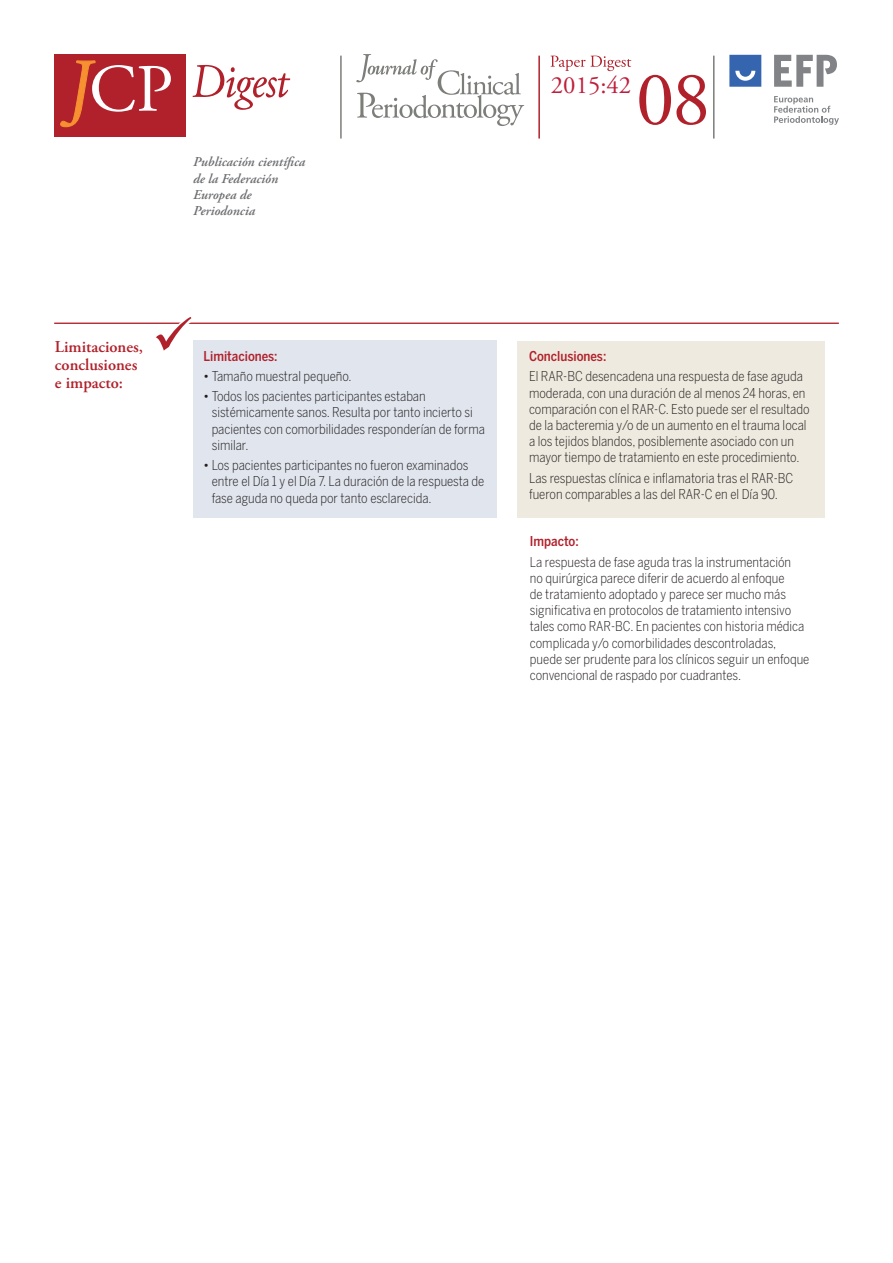
<style>
.page{position:relative;width:893px;height:1263px;background:#fff}
.page>*{position:absolute;margin:0;border:0;box-sizing:border-box;transform-origin:0 0}
.t1{font:76.65px "Adobe Garamond Pro";color:#b1212b}
.t2{font:24.75px "Adobe Garamond Pro";color:#bf1f3c}
.t3{font:600 16.5px/18px "Adobe Garamond Pro";color:#b1212b}
.t4{font:300 13.5px/16.2px "Benton Sans Cond";color:#231f20}
.t5{font:italic 600 13.5px/16.2px "Adobe Garamond Pro";color:#6c6d70}
.t6{font:500 13.5px "Benton Sans Cond";color:#b1212b}
</style>
<div class="page">
<div style="left:54px;top:54px;width:131px;height:83px;background:#b1212b"></div>
<svg style="left:192px;top:65px;width:98px;height:45px"></svg>
<svg style="left:60px;top:60px;width:111px;height:67px"></svg>
<hr style="left:340px;top:56px;width:2px;height:83px;background:#7c7e7a">
<hr style="left:713px;top:56px;width:1px;height:83px;background:#7c7e7a">
<hr style="left:538px;top:56px;width:2px;height:83px;background:#b1212b">
<svg style="left:356px;top:54px;width:168px;height:72px"></svg>
<svg style="left:729px;top:55px;width:32px;height:32px"></svg>
<svg style="left:774px;top:96px;width:65px;height:29px"></svg>
<svg style="left:774px;top:55px;width:63px;height:32px"></svg>
<svg style="left:550px;top:56px;width:81px;height:15px"></svg>
<div style="left:193px;top:340px;width:304px;height:178px;background:#e0e5ee"></div>
<hr style="left:54px;top:323px;width:785px;height:1px;background:#b1212b">
<svg style="left:156px;top:317px;width:36px;height:34px"></svg>
<div style="left:517px;top:341px;width:308px;height:176px;background:#efeadf"></div>
<p class="t5" style="left:193px;top:155px;width:114px">Publicación científica de la Federación<br>Europea de<br>Periodoncia</p>
<h2 class="t2" style="left:551px;top:70px;width:82px">2015:42</h2>
<h1 class="t1" style="left:636px;top:54px;width:76px">08</h1>
<p class="t3" style="left:55px;top:338px;width:90px">Limitaciones, conclusiones e impacto:</p>
<p class="t6" style="left:529px;top:348px;width:79px">Conclusiones:</p>
<p class="t6" style="left:203px;top:348px;width:76px">Limitaciones:</p>
<p class="t4" style="left:203px;top:368px;width:150px">• Tamaño muestral pequeño.</p>
<p class="t4" style="left:212px;top:388px;width:275px;text-indent:-9px">• Todos los pacientes participantes estaban sistémicamente sanos. Resulta por tanto incierto si pacientes con comorbilidades responderían de forma similar.</p>
<p class="t4" style="left:212px;top:457px;width:274px;text-indent:-9px">• Los pacientes participantes no fueron examinados entre el Día 1 y el Día 7. La duración de la respuesta de fase aguda no queda por tanto esclarecida.</p>
<p class="t4" style="left:529px;top:368px;width:282px">El RAR-BC desencadena una respuesta de fase aguda moderada, con una duración de al menos 24 horas, en comparación con el RAR-C. Esto puede ser el resultado de la bacteremia y/o de un aumento en el trauma local a los tejidos blandos, posiblemente asociado con un mayor tiempo de tratamiento en este procedimiento.</p>
<p class="t4" style="left:529px;top:470px;width:266px">Las respuestas clínica e inflamatoria tras el RAR-BC fueron comparables a las del RAR-C en el Día 90.</p>
<p class="t6" style="left:530px;top:533px;width:50px">Impacto:</p>
<p class="t4" style="left:530px;top:553px;width:281px">La respuesta de fase aguda tras la instrumentación<br>no quirúrgica parece diferir de acuerdo al enfoque<br>de tratamiento adoptado y parece ser mucho más significativa en protocolos de tratamiento intensivo tales como RAR-BC. En pacientes con historia médica complicada y/o comorbilidades descontroladas, puede ser prudente para los clínicos seguir un enfoque convencional de raspado por cuadrantes.</p>
</div>
